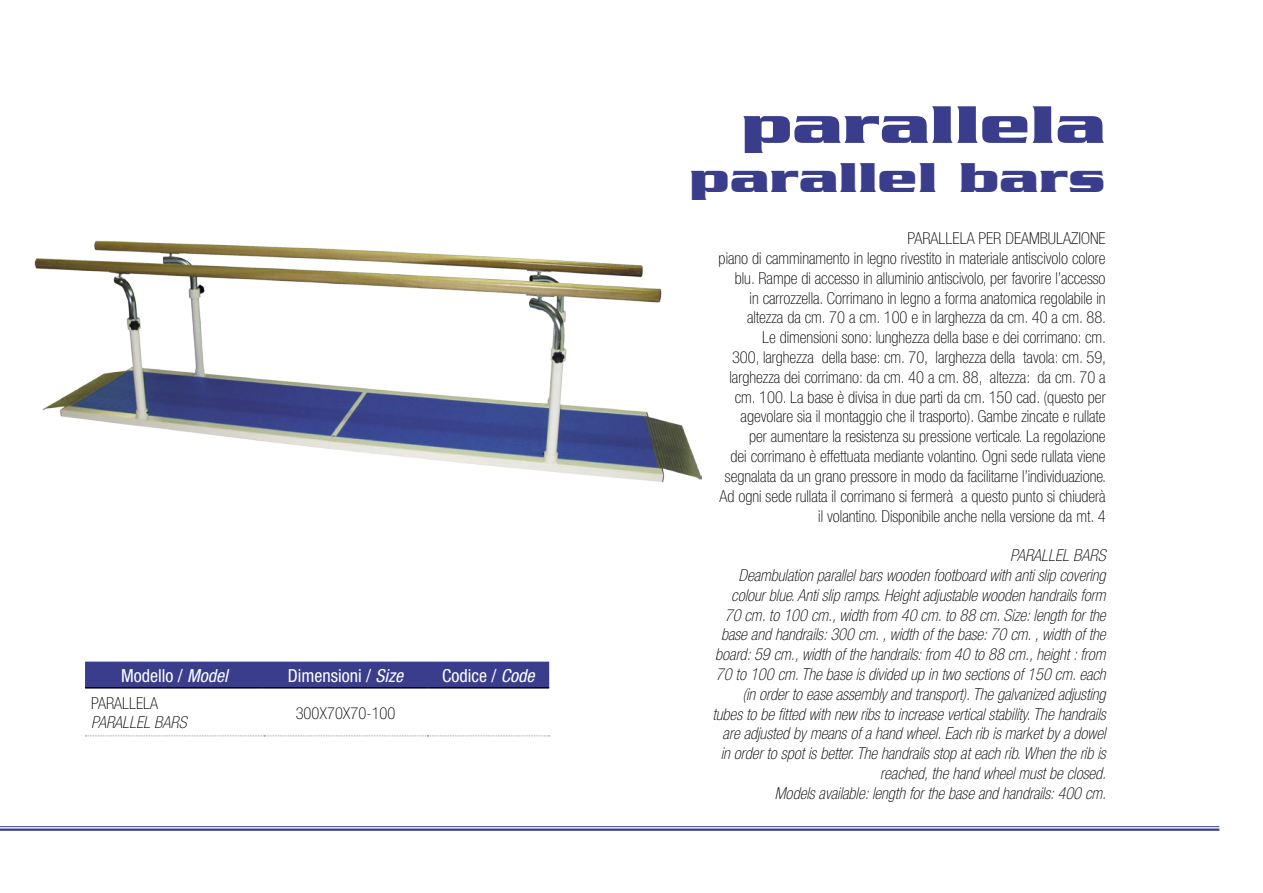
<style>
.page{position:relative;width:1263px;height:893px;background:#fff}
.page>*{position:absolute;margin:0;border:0;box-sizing:border-box;transform-origin:0 0}
.t1{font:57px "Serpentine Bold Bold Wd";color:#3a3d8c}
.t2{font:45px "Serpentine Bold Bold Wd";color:#3a3d8c}
.t3{font:condensed 18px "Helvetica Neue";color:#fff}
.t4{font:100 condensed 16.5px/19.8px "Helvetica Neue";color:#000;text-align:right}
.t5{font:italic 100 condensed 16.5px/19.8px "Helvetica Neue";color:#000;text-align:right}
.s1{font-style:italic}
</style>
<div class="page">
<hr style="left:0;top:826px;width:1219px;height:1px;background:#3a3d8c">
<hr style="left:0;top:828px;width:1219px;height:3px;background:#3a3d8c">
<div style="left:85px;top:662px;width:464px;height:25px;background:#3a3d8c"></div>
<hr style="left:85px;top:687px;width:179px;height:2px;background:#000">
<hr style="left:264px;top:687px;width:163px;height:2px;background:#000">
<hr style="left:427px;top:687px;width:122px;height:2px;background:#000">
<svg style="left:85px;top:735px;width:465px;height:1px"></svg>
<img style="left:34px;top:240px;width:667px;height:243px">
<p class="t3" style="left:121px;top:665px;width:108px">Modello / <span class="s1">Model</span></p>
<p class="t3" style="left:288px;top:665px;width:117px">Dimensioni / <span class="s1">Size</span></p>
<p class="t3" style="left:442px;top:665px;width:94px">Codice / <span class="s1">Code</span></p>
<p class="t4" style="left:91px;top:693px;width:69px">PARALLELA</p>
<p class="t5" style="left:91px;top:713px;width:97px">PARALLEL BARS</p>
<p class="t4" style="left:296px;top:703px;width:101px">300X70X70-100</p>
<p class="t1" style="left:742px;top:92px;width:365px">parallela</p>
<p class="t2" style="left:690px;top:152px;width:417px">parallel bars</p>
<p class="t4" style="left:907px;top:228px;width:200px">PARALLELA PER DEAMBULAZIONE</p>
<p class="t4" style="left:719px;top:248px;width:389px">piano di camminamento in legno rivestito in materiale antiscivolo colore blu. Rampe di accesso in alluminio antiscivolo, per favorire l’accesso<br>in carrozzella. Corrimano in legno a forma anatomica regolabile in altezza da cm. 70 a cm. 100 e in larghezza da cm. 40 a cm. 88.<br>Le dimensioni sono: lunghezza della base e dei corrimano: cm.<br>300, larghezza della base: cm. 70, larghezza della tavola: cm. 59, larghezza dei corrimano: da cm. 40 a cm. 88, altezza: da cm. 70 a cm. 100. La base è divisa in due parti da cm. 150 cad. (questo per agevolare sia il montaggio che il trasporto). Gambe zincate e rullate<br>per aumentare la resistenza su pressione verticale. La regolazione<br>dei corrimano è effettuata mediante volantino. Ogni sede rullata viene segnalata da un grano pressore in modo da facilitarne l’individuazione.<br>Ad ogni sede rullata il corrimano si fermerà a questo punto si chiuderà il volantino. Disponibile anche nella versione da mt. 4</p>
<p class="t5" style="left:1010px;top:545px;width:97px">PARALLEL BARS</p>
<p class="t5" style="left:712px;top:565px;width:395px">Deambulation parallel bars wooden footboard with anti slip covering colour blue. Anti slip ramps. Height adjustable wooden handrails form 70 cm. to 100 cm., width from 40 cm. to 88 cm. Size: length for the base and handrails: 300 cm. , width of the base: 70 cm. , width of the board: 59 cm., width of the handrails: from 40 to 88 cm., height : from 70 to 100 cm. The base is divided up in two sections of 150 cm. each (in order to ease assembly and transport). The galvanized adjusting tubes to be fitted with new ribs to increase vertical stability. The handrails are adjusted by means of a hand wheel. Each rib is market by a dowel in order to spot is better. The handrails stop at each rib. When the rib is reached, the hand wheel must be closed.</p>
<p class="t5" style="left:775px;top:783px;width:333px">Models available: length for the base and handrails: 400 cm.</p>
</div>
